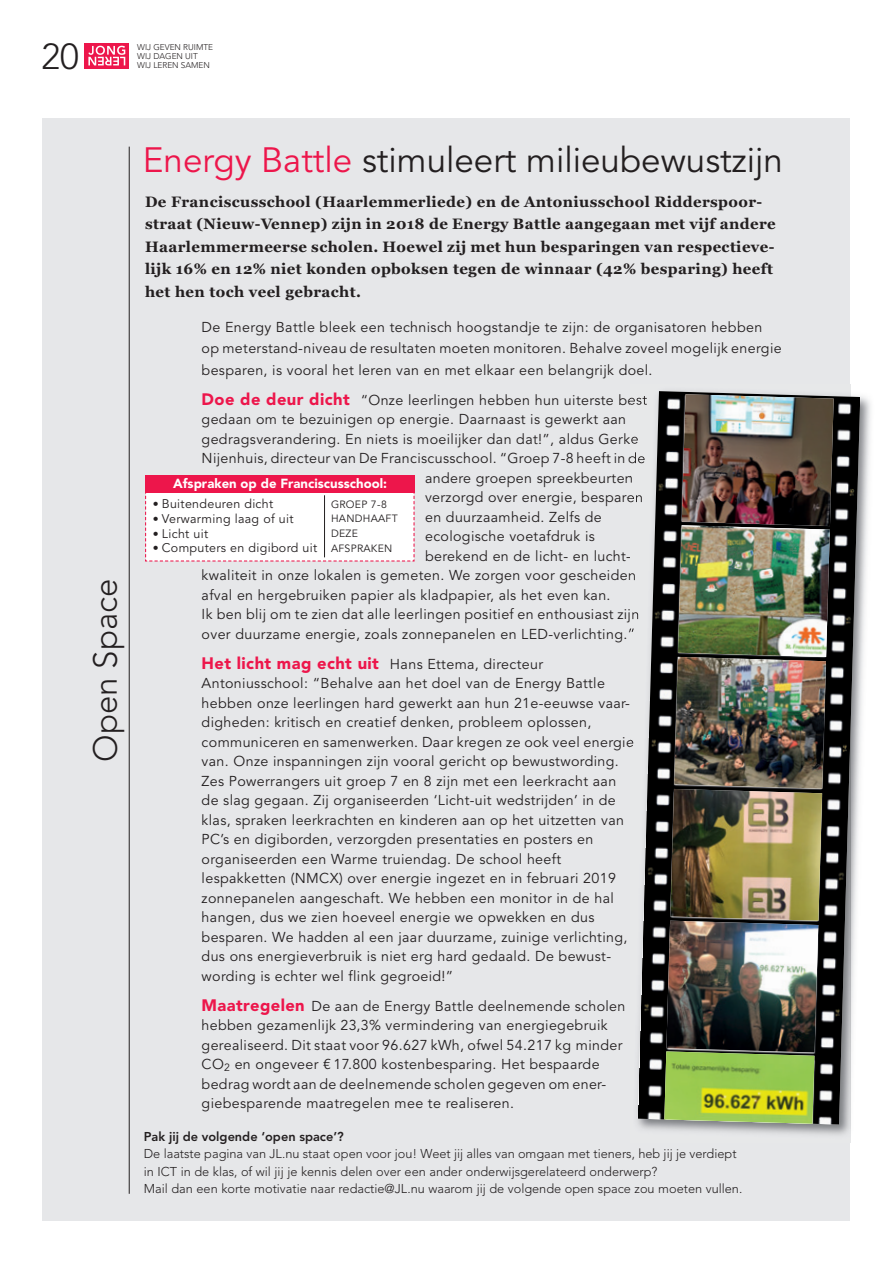
<style>
.page{position:relative;width:893px;height:1263px;background:#fff}
.page>*{position:absolute;margin:0;border:0;box-sizing:border-box;transform-origin:0 0}
.t1{font:300 36px "Avenir";color:#231f20}
.t2{font:34.95px "Avenir";color:#231f20}
.t3{font:300 33px "Avenir";color:#231f20}
.t4{font:700 15px/22.5px "Georgia";letter-spacing:.025em;color:#231f20}
.t5{font:14.25px/19.5px "Avenir";letter-spacing:.025em;color:#231f20}
.t6{font:900 13.05px "Avenir";color:#fff}
.t7{font:300 12.75px/17.1px "Avenir";color:#231f20}
.t8{font:800 12.75px "Avenir";color:#231f20}
.t9{font:12.45px "Avenir";letter-spacing:.025em;color:#231f20}
.t10{font:10.5px/14.9px "Avenir";letter-spacing:.025em;color:#231f20}
.t11{font:300 8.25px/9.1px "Avenir";color:#231f20}
.s1{color:#ed164b}
.s2{font-weight:900;font-size:16.5px;color:#ed164b}
.s3{font-weight:300;font-size:11.85px}
</style>
<div class="page">
<div style="left:43px;top:118px;width:807px;height:1102px;background:#e6e7e9"></div>
<hr style="left:129px;top:147px;width:1px;height:1047px;background:#231f20">
<div style="left:145px;top:475px;width:270px;height:87px;background:#fff"></div>
<div style="left:145px;top:475px;width:269px;height:18px;background:#ed164b"></div>
<hr style="left:324px;top:495px;width:1px;height:62px;background:#231f20">
<img style="left:631px;top:385px;width:240px;height:757px">
<img style="left:631px;top:452px;width:7px;height:11px">
<svg style="left:632px;top:612px;width:6px;height:8px"></svg>
<svg style="left:631px;top:737px;width:2px;height:13px"></svg>
<img style="left:638px;top:391px;width:222px;height:733px">
<img style="left:664px;top:394px;width:170px;height:730px">
<img style="left:664px;top:1051px;width:150px;height:73px">
<svg style="left:85px;top:43px;width:44px;height:26px"></svg>
<svg style="left:88px;top:46px;width:37px;height:19px"></svg>
<h1 class="t1" style="left:41px;top:41px;width:39px">20</h1>
<p class="t11" style="left:137px;top:43px;width:77px">WIJ GEVEN RUIMTE<br>WIJ DAGEN UIT<br>WIJ LEREN SAMEN</p>
<h2 class="t2" style="left:143px;top:146px;width:641px"><span class="s1">Energy Battle</span> stimuleert milieubewustzijn</h2>
<h3 class="t3" style="left:92px;top:762px;width:184px;rotate:-90deg">Open Space</h3>
<p class="t4" style="left:145px;top:191px;width:632px">De Franciscusschool (Haarlemmerliede) en de Antoniusschool Ridderspoor&shy;straat (Nieuw-Vennep) zijn in 2018 de Energy Battle aangegaan met vijf andere Haarlemmermeerse scholen. Hoewel zij met hun besparingen van respectieve&shy;lijk 16% en 12% niet konden opboksen tegen de winnaar (42% besparing) heeft het hen toch veel gebracht.</p>
<p class="t5" style="left:202px;top:318px;width:582px;line-height:21.5px">De Energy Battle bleek een technisch hoogstandje te zijn: de organisatoren hebben op meterstand-niveau de resultaten moeten monitoren. Behalve zoveel mogelijk energie besparen, is vooral het leren van en met elkaar een belangrijk doel.</p>
<p class="t5" style="left:202px;top:391px;width:447px"><span class="s2">Doe de deur dicht</span> “Onze leerlingen hebben hun uiterste best</p>
<p class="t5" style="left:202px;top:411px;width:426px">gedaan om te bezuinigen op energie. Daarnaast is gewerkt aan</p>
<p class="t5" style="left:202px;top:430px;width:438px">gedragsverandering. En niets is moeilijker dan dat!”, aldus Gerke</p>
<p class="t5" style="left:202px;top:450px;width:445px">Nijenhuis, directeur van De Franciscusschool. “Groep 7-8 heeft in de</p>
<p class="t5" style="left:425px;top:469px;width:209px">andere groepen spreekbeurten</p>
<p class="t5" style="left:425px;top:489px;width:219px">verzorgd over energie, besparen</p>
<p class="t5" style="left:425px;top:508px;width:178px">en duurzaamheid. Zelfs de</p>
<p class="t5" style="left:425px;top:528px;width:171px">ecologische voet afdruk is</p>
<p class="t5" style="left:425px;top:547px;width:207px">berekend en de licht- en lucht-</p>
<p class="t5" style="left:202px;top:567px;width:436px">kwaliteit in onze lokalen is gemeten. We zorgen voor gescheiden</p>
<p class="t5" style="left:202px;top:586px;width:410px">afval en hergebruiken papier als kladpapier, als het even kan.</p>
<p class="t5" style="left:202px;top:606px;width:439px">Ik ben blij om te zien dat alle leerlingen positief en enthousiast zijn</p>
<p class="t5" style="left:202px;top:625px;width:435px">over duurzame energie, zoals zonnepanelen en LED-verlichting.”</p>
<p class="t5" style="left:202px;top:655px;width:434px"><span class="s2">Het licht mag echt uit</span> Hans Ettema, directeur Antoniusschool: “Behalve aan het doel van de Energy Battle hebben onze leerlingen hard gewerkt aan hun 21e-eeuwse vaar&shy;digheden: kritisch en creatief denken, probleem oplossen, communiceren en samenwerken. Daar kregen ze ook veel energie van. Onze inspanningen zijn vooral gericht op bewustwording.<br>Zes Powerrangers uit groep 7 en 8 zijn met een leerkracht aan de slag gegaan. Zij organiseerden ‘Licht-uit wedstrijden’ in de klas, spraken leerkrachten en kinderen aan op het uitzetten van PC’s en digiborden, verzorgden presentaties en posters en organiseerden een Warme truiendag. De school heeft<br>les pakketten (NMCX) over energie ingezet en in februari 2019 zonnepanelen aangeschaft. We hebben een monitor in de hal hangen, dus we zien hoeveel energie we opwekken en dus besparen. We hadden al een jaar duurzame, zuinige verlichting, dus ons energieverbruik is niet erg hard gedaald. De bewust&shy;wording is echter wel flink gegroeid!”</p>
<p class="t5" style="left:202px;top:997px;width:425px"><span class="s2">Maatregelen</span> De aan de Energy Battle deelnemende scholen hebben gezamenlijk 23,3% vermindering van energiegebruik gerealiseerd. Dit staat voor 96.627 kWh, ofwel 54.217 kg minder CO<sub>2</sub> en ongeveer € 17.800 kostenbesparing. Het bespaarde bedrag wordt aan de deelnemende scholen gegeven om ener&shy;giebesparende maatregelen mee te realiseren.</p>
<p class="t6" style="left:173px;top:478px;width:216px">Afspraken op de Franciscusschool:</p>
<p class="t9" style="left:153px;top:499px;width:122px"><span class="s3">•</span> Buitendeuren dicht</p>
<p class="t9" style="left:153px;top:514px;width:142px"><span class="s3">•</span> Verwarming laag of uit</p>
<p class="t9" style="left:153px;top:528px;width:57px"><span class="s3">•</span> Licht uit</p>
<p class="t9" style="left:153px;top:543px;width:166px"><span class="s3">•</span> Computers en digibord uit</p>
<p class="t10" style="left:331px;top:498px;width:68px">GROEP 7-8<br>HANDHAAFT<br>DEZE<br>AFSPRAKEN</p>
<p class="t8" style="left:144px;top:1132px;width:201px">Pak jij de volgende ‘open space’?</p>
<p class="t7" style="left:144px;top:1146px;width:600px">De laatste pagina van JL.nu staat open voor jou! Weet jij alles van omgaan met tieners, heb jij je verdiept in ICT in de klas, of wil jij je kennis delen over een ander onderwijsgerelateerd onderwerp?<br>Mail dan een korte motivatie naar redactie@JL.nu waarom jij de volgende open space zou moeten vullen.</p>
</div>
